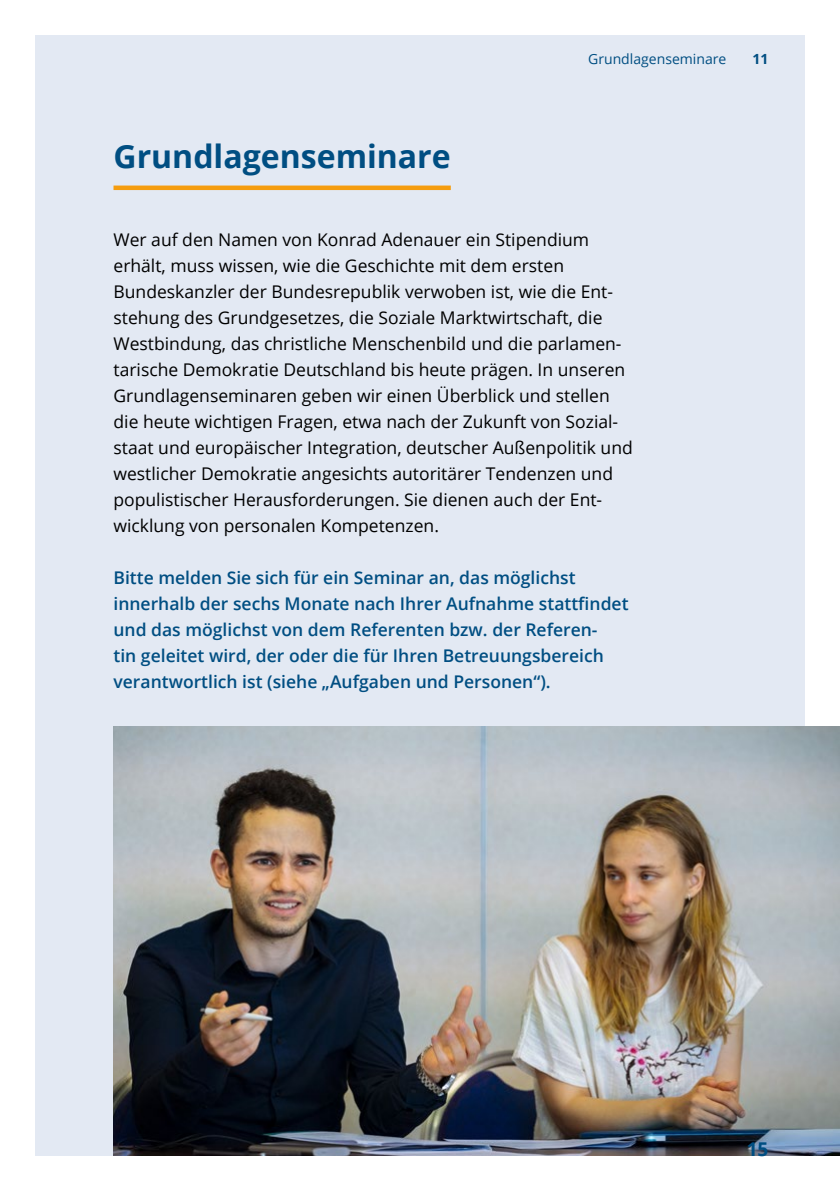
<style>
.page{position:relative;width:840px;height:1191px;background:#fff}
.page>*{position:absolute;margin:0;border:0;box-sizing:border-box;transform-origin:0 0}
.t1{font:700 32px "Open Sans";color:#004e82}
.t2{font:700 19px "Open Sans";color:#004e82}
.t3{font:17.6px/26px "Open Sans";color:#000}
.t4{font:600 17.6px/26px "Open Sans";color:#004e82}
.t5{font:14px "Open Sans";color:#004e82}
.t6{font:700 14px "Open Sans";color:#004e82}
</style>
<div class="page">
<div style="left:35px;top:35px;width:769px;height:1120px;background:#e3e9f3"></div>
<img style="left:113px;top:726px;width:726px;height:429px">
<div style="left:113px;top:185px;width:337px;height:5px;background:#f59d0f"></div>
<h1 class="t1" style="left:113px;top:134px;width:338px">Grundlagenseminare</h1>
<p class="t5" style="left:588px;top:49px;width:140px">Grundlagenseminare</p>
<p class="t6" style="left:752px;top:49px;width:17px">11</p>
<p class="t5" style="left:681px;top:49px;width:46px">Kapitel</p>
<p class="t3" style="left:113px;top:226px;width:520px">Wer auf den Namen von Konrad Adenauer ein Stipendium erhält, muss wissen, wie die Geschichte mit dem ersten Bundeskanzler der Bundesrepublik verwoben ist, wie die Ent&shy;stehung des Grundgesetzes, die Soziale Marktwirtschaft, die Westbindung, das christliche Menschenbild und die parlamen&shy;tarische Demokratie Deutschland bis heute prägen. In unseren Grundlagenseminaren geben wir einen Überblick und stellen die heute wichtigen Fragen, etwa nach der Zukunft von Sozial&shy;staat und europäischer Integration, deutscher Außenpolitik und westlicher Demokratie angesichts autoritärer Tendenzen und populistischer Herausforderungen. Sie dienen auch der Ent&shy;wicklung von personalen Kompetenzen.</p>
<p class="t4" style="left:113px;top:564px;width:516px">Bitte melden Sie sich für ein Seminar an, das möglichst innerhalb der sechs Monate nach Ihrer Aufnahme stattfindet und das möglichst von dem Referenten bzw. der Referen-<br>tin geleitet wird, der oder die für Ihren Betreuungsbereich verantwortlich ist (siehe „Aufgaben und Personen“).</p>
<p class="t2" style="left:746px;top:1135px;width:23px">15</p>
</div>
